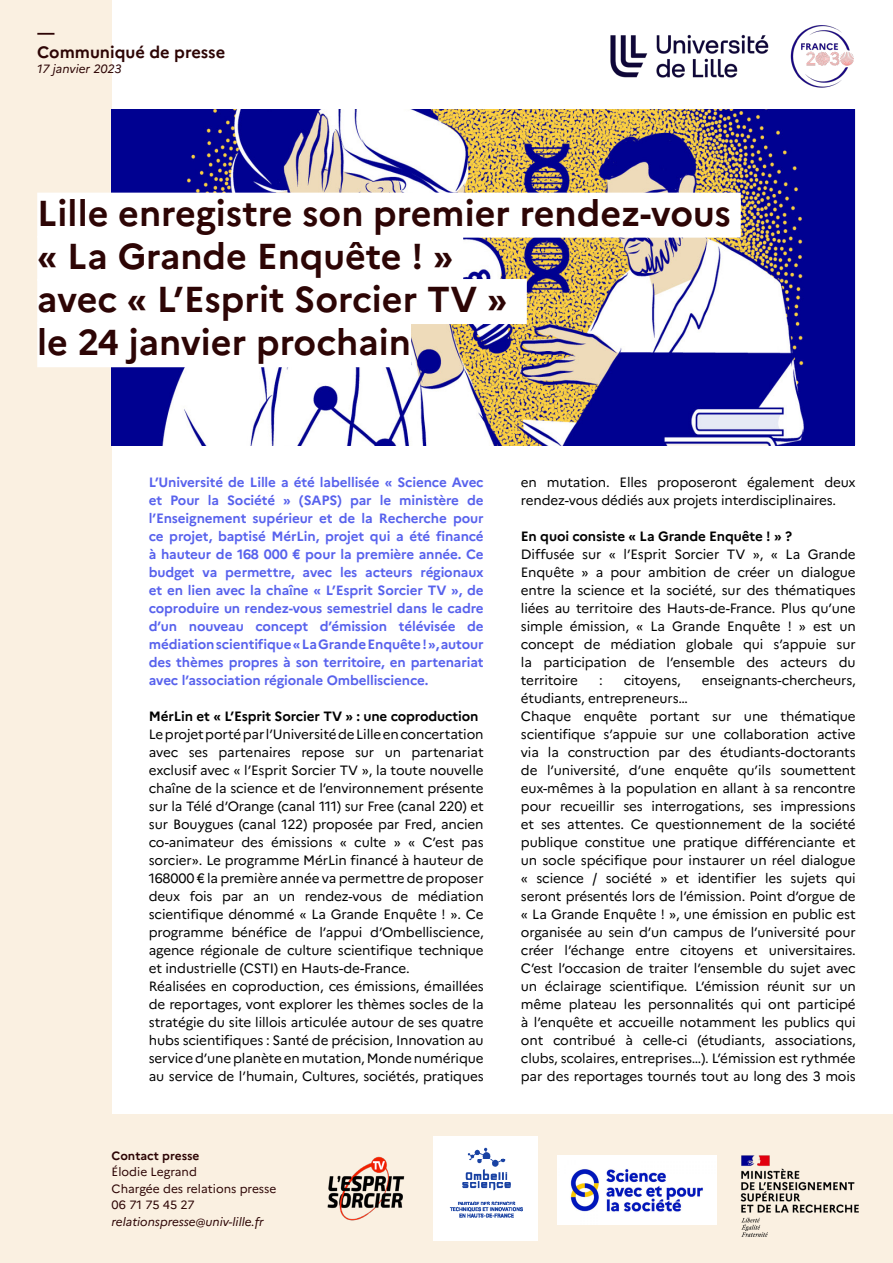
<style>
.page{position:relative;width:893px;height:1263px;background:#fff}
.page>*{position:absolute;margin:0;border:0;box-sizing:border-box;transform-origin:0 0}
.Titre_du_communiqué{font:700 36px/43.2px "Marianne";color:#2d0505}
.t1{font:700 16.5px "Marianne";color:#2d0505}
.Chapô{font:13.5px/18px "Marianne";letter-spacing:-.01em;color:#000001;text-align:justify}
.Chapô-2{font:700 13.5px/18px "Marianne";letter-spacing:-.01em;color:#5862ed;text-align:justify}
.Chapô-3{font:700 13.5px "Marianne";letter-spacing:-.01em;color:#000001}
.t2{font:italic 12px "Marianne";color:#2d0505}
.t3{font:12px "Marianne";color:#2d0505}
.t4{font:700 12px/16.5px "Marianne";color:#2d0505}
.s1{font-weight:400}
</style>
<div class="page">
<div style="left:0;top:0;width:112px;height:1263px;background:#faf0e1"></div>
<div style="left:0;top:1114px;width:893px;height:149px;background:#faf0e1"></div>
<img style="left:610px;top:25px;width:244px;height:63px">
<img style="left:112px;top:109px;width:743px;height:336px">
<div style="left:37px;top:193px;width:704px;height:45px;background:#fff"></div>
<div style="left:37px;top:236px;width:426px;height:45px;background:#fff"></div>
<div style="left:37px;top:279px;width:490px;height:45px;background:#fff"></div>
<div style="left:37px;top:322px;width:374px;height:45px;background:#fff"></div>
<img style="left:434px;top:1137px;width:103px;height:103px">
<img style="left:327px;top:1156px;width:78px;height:65px">
<img style="left:558px;top:1156px;width:159px;height:69px">
<img style="left:740px;top:1155px;width:119px;height:82px">
<p class="t1" style="left:37px;top:20px;width:19px">—</p>
<p class="t1" style="left:37px;top:40px;width:190px">Communiqué de presse</p>
<p class="t2" style="left:37px;top:59px;width:86px">17 janvier 2023</p>
<p class="Titre_du_communiqué" style="left:37px;top:188px;width:695px">Lille enregistre son premier rendez-vous « La Grande Enquête ! »</p>
<p class="Titre_du_communiqué" style="left:37px;top:275px;width:472px">avec « L’Esprit Sorcier TV »</p>
<p class="Titre_du_communiqué" style="left:37px;top:318px;width:375px">le 24 janvier prochain</p>
<p class="Chapô-2" style="left:149px;top:472px;width:336px">L’Université de Lille a été labellisée « Science Avec et Pour la Société » (SAPS) par le ministère de l’Enseignement supérieur et de la Recherche pour ce projet, baptisé MérLin, projet qui a été financé à hauteur de 168 000 € pour la première année. Ce budget va permettre, avec les acteurs régionaux et en lien avec la chaîne « L’Esprit Sorcier TV », de coproduire un rendez-vous semestriel dans le cadre d’un nouveau concept d’émission télévisée de médiation scientifique « La Grande Enquête ! », autour des thèmes propres à son territoire, en partenariat avec l’association régionale Ombelliscience.</p>
<p class="Chapô-3" style="left:149px;top:706px;width:331px">MérLin et « L’Esprit Sorcier TV » : une coproduction</p>
<p class="Chapô" style="left:149px;top:724px;width:336px">Le projet porté par l’Université de Lille en concertation avec ses partenaires repose sur un partenariat exclusif avec « l’Esprit Sorcier TV », la toute nouvelle chaîne de la science et de l’environnement présente sur la Télé d’Orange (canal 111) sur Free (canal 220) et sur Bouygues (canal 122) proposée par Fred, ancien co-animateur des émissions « culte » « C’est pas sorcier». Le programme MérLin financé à hauteur de 168000 € la première année va permettre de proposer deux fois par an un rendez-vous de médiation scientifique dénommé « La Grande Enquête ! ». Ce programme bénéfice de l’appui d’Ombelliscience, agence régionale de culture scientifique technique et industrielle (CSTI) en Hauts-de-France.</p>
<p class="Chapô" style="left:149px;top:976px;width:336px">Réalisées en coproduction, ces émissions, émaillées de reportages, vont explorer les thèmes socles de la stratégie du site lillois articulée autour de ses quatre hubs scientifiques : Santé de précision, Innovation au service d’une planète en mutation, Monde numérique au service de l’humain, Cultures, sociétés, pratiques</p>
<p class="t4" style="left:112px;top:1146px;width:89px">Contact presse<br><span class="s1">Élodie Legrand</span></p>
<p class="t3" style="left:112px;top:1179px;width:166px">Chargée des relations presse</p>
<p class="t3" style="left:112px;top:1196px;width:84px">06 71 75 45 27</p>
<p class="t2" style="left:112px;top:1212px;width:154px">relationspresse@univ-lille.fr</p>
<p class="Chapô" style="left:521px;top:472px;width:336px">en mutation. Elles proposeront également deux rendez-vous dédiés aux projets interdisciplinaires.</p>
<p class="Chapô-3" style="left:521px;top:526px;width:273px">En quoi consiste « La Grande Enquête ! » ?</p>
<p class="Chapô" style="left:521px;top:544px;width:336px">Diffusée sur « l’Esprit Sorcier TV », « La Grande Enquête » a pour ambition de créer un dialogue entre la science et la société, sur des thématiques liées au territoire des Hauts-de-France. Plus qu’une simple émission, « La Grande Enquête ! » est un concept de médiation globale qui s’appuie sur la participation de l’ensemble des acteurs du territoire</p>
<p class="Chapô" style="left:599px;top:670px;width:5px">:</p>
<p class="Chapô" style="left:624px;top:670px;width:59px">citoyens,</p>
<p class="Chapô" style="left:702px;top:670px;width:155px">enseignants-chercheurs,</p>
<p class="Chapô" style="left:521px;top:688px;width:168px">étudiants, entrepreneurs…</p>
<p class="Chapô" style="left:521px;top:706px;width:336px">Chaque enquête portant sur une thématique scientifique s’appuie sur une collaboration active via la construction par des étudiants-doctorants de l’université, d’une enquête qu’ils soumettent eux-mêmes à la population en allant à sa rencontre pour recueillir ses interrogations, ses impressions et ses attentes. Ce questionnement de la société publique constitue une pratique différenciante et un socle spécifique pour instaurer un réel dialogue « science / société » et identifier les sujets qui seront présentés lors de l’émission. Point d’orgue de « La Grande Enquête ! », une émission en public est organisée au sein d’un campus de l’université pour créer l’échange entre citoyens et universitaires.<br>C’est l’occasion de traiter l’ensemble du sujet avec un éclairage scientifique. L’émission réunit sur un même plateau les personnalités qui ont participé à l’enquête et accueille notamment les publics qui ont contribué à celle-ci (étudiants, associations, clubs, scolaires, entreprises…). L’émission est rythmée par des reportages tournés tout au long des 3 mois</p>
</div>
